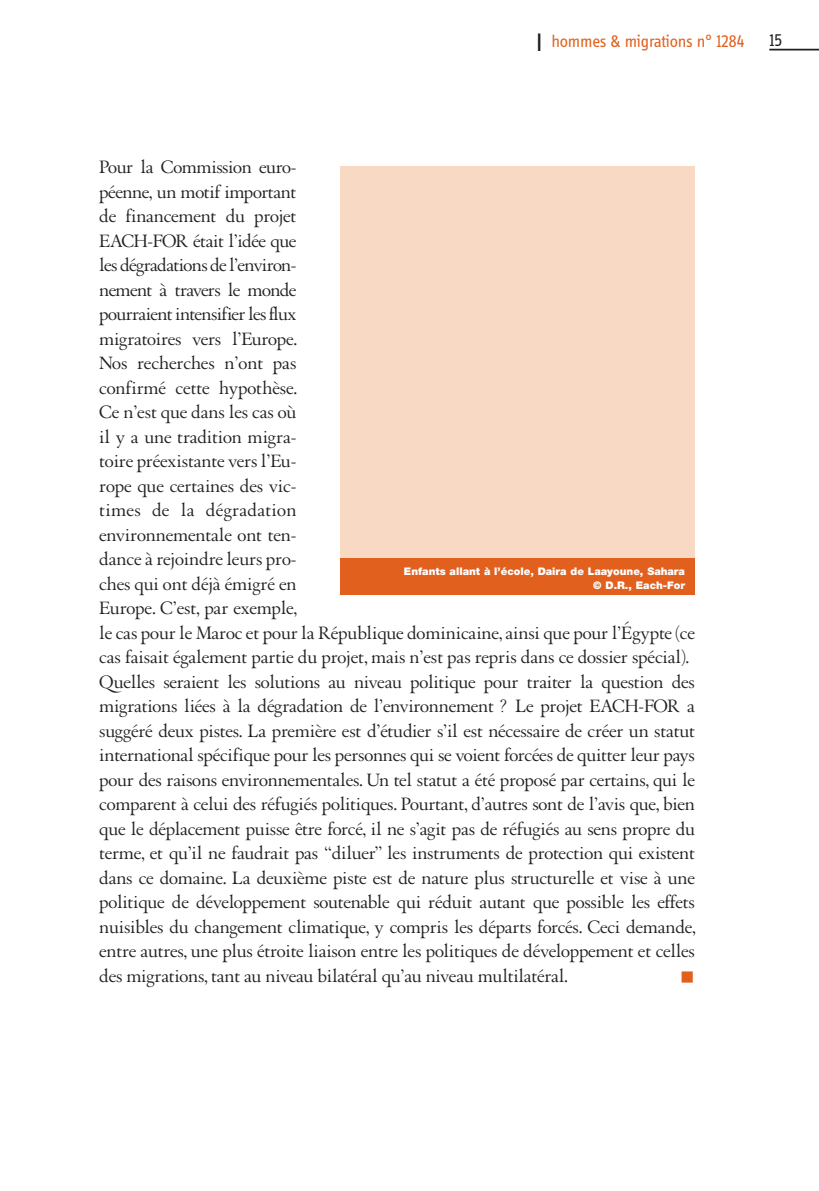
<style>
.page{position:relative;width:819px;height:1191px;background:#fff}
.page>*{position:absolute;margin:0;border:0;box-sizing:border-box;transform-origin:0 0}
.t1{font:19.25px/24.5px "Augereau";letter-spacing:-.01em;color:#231f20}
.t2{font:17.5px "Info OT Disp";letter-spacing:-.015em;color:#e1601e}
.t3{font:17.5px "Info OT Disp";color:#231f20}
.t4{font:900 10.5px/14px "Helvetica Neue LT Std";color:#fff;text-align:right}
.s1{font-family:"Helvetica Neue LT Std";font-size:24.5px;color:#231f20}
</style>
<div class="page">
<hr style="left:769px;top:49px;width:50px;height:1px;background:#231f20">
<div style="left:340px;top:166px;width:354px;height:411px;background:#f8d9c3"></div>
<div style="left:340px;top:558px;width:354px;height:37px;background:#e1601e"></div>
<p class="t2" style="left:536px;top:35px;width:210px"><span class="s1">I</span> hommes &amp; migrations n° 1284</p>
<p class="t3" style="left:769px;top:34px;width:15px">15</p>
<p class="t1" style="left:99px;top:157px;width:598px">Pour la Commission euro-<br>péenne, un motif important<br>de financement du projet<br>EACH-FOR était l’idée que<br>les dégradations de l’environ-<br>nement à travers le monde<br>pourraient intensifier les flux<br>migratoires vers l’Europe.<br>Nos recherches n’ont pas<br>confirmé cette hypothèse.<br>Ce n’est que dans les cas où<br>il y a une tradition migra-<br>toire préexistante vers l’Eu-<br>rope que certaines des vic-<br>times de la dégradation<br>environnementale ont ten-<br>dance à rejoindre leurs pro-<br>ches qui ont déjà émigré en<br>Europe. C’est, par exemple,<br>le cas pour le Maroc et pour la République dominicaine, ainsi que pour l’Égypte (ce cas faisait également partie du projet, mais n’est pas repris dans ce dossier spécial).<br>Quelles seraient les solutions au niveau politique pour traiter la question des migrations liées à la dégradation de l’environnement ? Le projet EACH-FOR a suggéré deux pistes. La première est d’étudier s’il est nécessaire de créer un statut international spécifique pour les personnes qui se voient forcées de quitter leur pays pour des raisons environnementales. Un tel statut a été proposé par certains, qui le comparent à celui des réfugiés politiques. Pourtant, d’autres sont de l’avis que, bien que le déplacement puisse être forcé, il ne s’agit pas de réfugiés au sens propre du terme, et qu’il ne faudrait pas “diluer” les instruments de protection qui existent dans ce domaine. La deuxième piste est de nature plus structurelle et vise à une politique de développement soutenable qui réduit autant que possible les effets nuisibles du changement climatique, y compris les départs forcés. Ceci demande, entre autres, une plus étroite liaison entre les politiques de développement et celles des migrations, tant au niveau bilatéral qu’au niveau multilatéral.</p>
<p class="t4" style="left:404px;top:565px;width:282px">Enfants allant à l’école, Daira de Laayoune, Sahara © D.R., Each-For</p>
</div>
